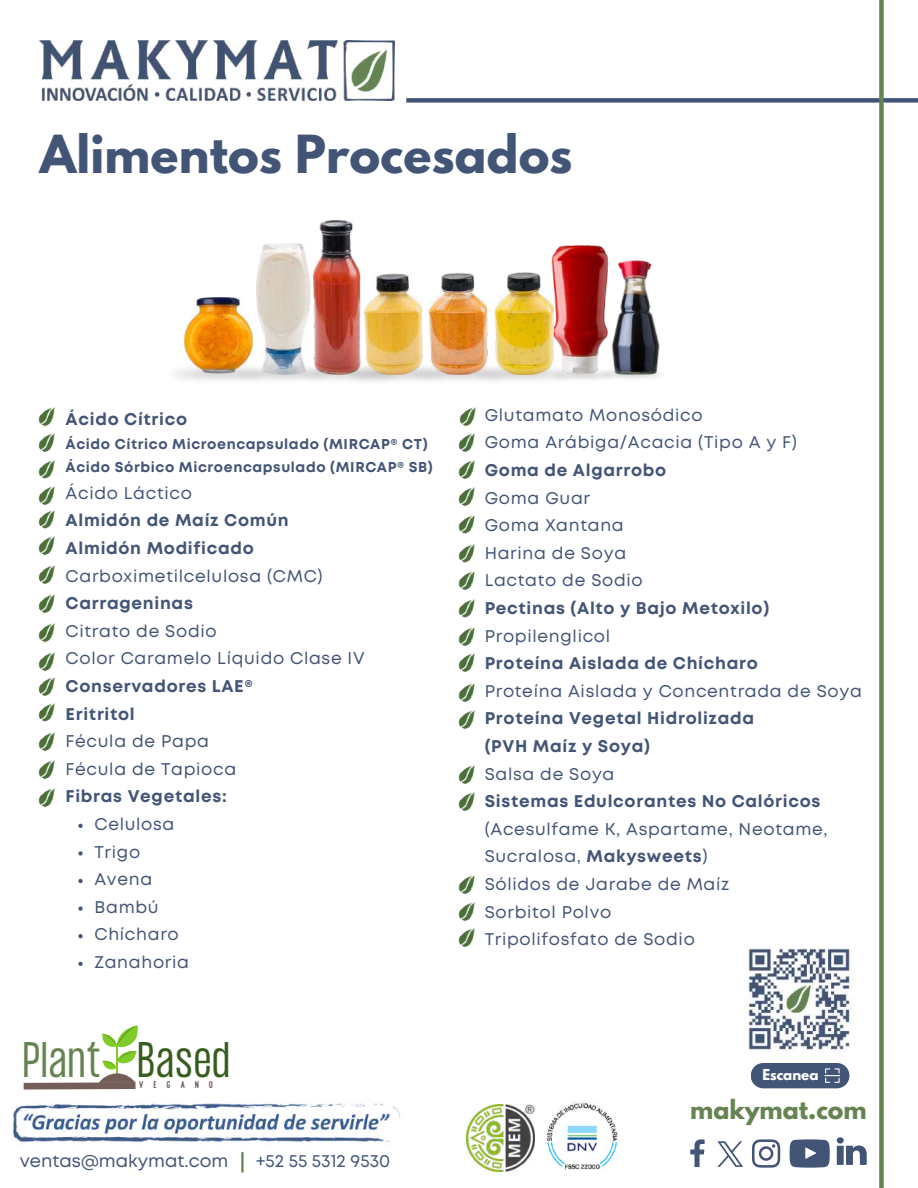
<style>
.page{position:relative;width:918px;height:1188px;background:#fff}
.page>*{position:absolute;margin:0;border:0;box-sizing:border-box;transform-origin:0 0}
.t1{font:700 46.5px "League Spartan";letter-spacing:.005em;color:#435577}
.t2{font:43.8px "Formula Condensed";letter-spacing:.02em;color:#658452}
.t3{font:700 23.55px "League Spartan";color:#658452}
.t4{font:17.7px "Mont";color:#435577}
.t5{font:16.95px/27.6px "Mont";letter-spacing:.04em;color:#435577}
.t6{font:700 16.95px/27.6px "Mont";letter-spacing:.04em;color:#435577}
.t7{font:700 14.25px/23.4px "Mont";letter-spacing:.04em;color:#435577}
.t8{font:700 13.35px "League Spartan";color:#fff}
.t9{font:12.15px "Offlander";letter-spacing:.8em;color:#735e58}
.s1{color:#365d1e}
.s2{font-weight:700}
</style>
<div class="page">
<div style="left:406px;top:98px;width:512px;height:5px;background:#435577"></div>
<img style="left:40px;top:41px;width:354px;height:59px">
<div style="left:879px;top:0;width:5px;height:1188px;background:#658452"></div>
<hr style="left:241px;top:1153px;width:3px;height:19px;background:#658452">
<img style="left:546px;top:1101px;width:71px;height:69px">
<img style="left:12px;top:1103px;width:388px;height:43px">
<img style="left:17px;top:1111px;width:376px;height:24px">
<svg style="left:752px;top:1139px;width:28px;height:29px"></svg>
<svg style="left:837px;top:1145px;width:29px;height:20px"></svg>
<div style="left:837px;top:1137px;width:7px;height:7px;background:#435577;border-radius:50%"></div>
<svg style="left:690px;top:1139px;width:14px;height:28px"></svg>
<svg style="left:790px;top:1139px;width:39px;height:29px"></svg>
<svg style="left:717px;top:1141px;width:26px;height:26px"></svg>
<img style="left:467px;top:1104px;width:67px;height:68px">
<img style="left:38px;top:407px;width:17px;height:19px">
<img style="left:38px;top:434px;width:17px;height:18px">
<img style="left:38px;top:460px;width:17px;height:19px">
<img style="left:38px;top:487px;width:17px;height:18px">
<img style="left:38px;top:510px;width:17px;height:19px">
<img style="left:38px;top:537px;width:17px;height:18px">
<img style="left:38px;top:566px;width:17px;height:18px">
<img style="left:38px;top:595px;width:17px;height:18px">
<img style="left:38px;top:623px;width:17px;height:19px">
<img style="left:38px;top:652px;width:17px;height:19px">
<img style="left:38px;top:678px;width:17px;height:18px">
<img style="left:38px;top:703px;width:17px;height:19px">
<img style="left:38px;top:733px;width:17px;height:18px">
<img style="left:459px;top:407px;width:17px;height:19px">
<img style="left:458px;top:434px;width:17px;height:18px">
<img style="left:458px;top:461px;width:17px;height:18px">
<img style="left:458px;top:488px;width:17px;height:18px">
<img style="left:458px;top:515px;width:17px;height:19px">
<img style="left:458px;top:544px;width:17px;height:19px">
<img style="left:458px;top:572px;width:17px;height:18px">
<img style="left:458px;top:599px;width:17px;height:19px">
<img style="left:458px;top:627px;width:17px;height:19px">
<img style="left:458px;top:653px;width:17px;height:19px">
<img style="left:458px;top:683px;width:17px;height:19px">
<img style="left:458px;top:710px;width:17px;height:19px">
<img style="left:458px;top:766px;width:17px;height:18px">
<img style="left:458px;top:929px;width:17px;height:18px">
<img style="left:458px;top:902px;width:17px;height:19px">
<img style="left:38px;top:761px;width:17px;height:18px">
<img style="left:38px;top:788px;width:17px;height:19px">
<img style="left:458px;top:793px;width:17px;height:18px">
<img style="left:458px;top:876px;width:17px;height:18px">
<img style="left:445px;top:374px;width:28px;height:7px">
<img style="left:397px;top:374px;width:48px;height:7px">
<img style="left:331px;top:374px;width:66px;height:8px">
<img style="left:473px;top:374px;width:59px;height:7px">
<img style="left:185px;top:297px;width:67px;height:77px">
<img style="left:532px;top:245px;width:74px;height:135px">
<img style="left:257px;top:220px;width:297px;height:154px">
<img style="left:596px;top:252px;width:64px;height:115px">
<svg style="left:23px;top:1025px;width:115px;height:65px"></svg>
<img style="left:744px;top:945px;width:109px;height:109px">
<svg style="left:751px;top:1063px;width:99px;height:25px;background:#516281"></svg>
<svg style="left:78px;top:824px;width:5px;height:4px"></svg>
<svg style="left:78px;top:851px;width:5px;height:5px"></svg>
<svg style="left:78px;top:879px;width:5px;height:4px"></svg>
<svg style="left:78px;top:906px;width:5px;height:5px"></svg>
<svg style="left:78px;top:934px;width:5px;height:4px"></svg>
<svg style="left:78px;top:962px;width:5px;height:4px"></svg>
<img style="left:550px;top:367px;width:50px;height:13px">
<img style="left:600px;top:366px;width:60px;height:14px">
<h1 class="t1" style="left:40px;top:131px;width:534px">Alimentos Procesados</h1>
<p class="t6" style="left:66px;top:406px;width:123px">Ácido Cítrico</p>
<p class="t7" style="left:66px;top:433px;width:369px">Ácido Cítrico Microencapsulado (MIRCAP® CT)<br>Ácido Sórbico Microencapsulado (MIRCAP® SB)</p>
<p class="t5" style="left:66px;top:480px;width:128px">Ácido Láctico</p>
<p class="t6" style="left:66px;top:508px;width:225px">Almidón de Maíz Común<br>Almidón Modificado</p>
<p class="t5" style="left:66px;top:563px;width:259px">Carboximetilcelulosa (CMC)</p>
<p class="t6" style="left:66px;top:591px;width:129px">Carrageninas</p>
<p class="t5" style="left:66px;top:618px;width:301px">Citrato de Sodio<br>Color Caramelo Líquido Clase IV</p>
<p class="t6" style="left:66px;top:674px;width:189px">Conservadores LAE®<br>Eritritol</p>
<p class="t5" style="left:66px;top:729px;width:172px">Fécula de Papa<br>Fécula de Tapioca</p>
<p class="t6" style="left:66px;top:784px;width:163px">Fibras Vegetales:</p>
<p class="t5" style="left:94px;top:812px;width:96px">Celulosa<br>Trigo<br>Avena<br>Bambú<br>Chícharo<br>Zanahoria</p>
<h2 class="t2" style="left:23px;top:1038px;width:209px">Plant <span class="s1">Based</span></h2>
<p class="t9" style="left:139px;top:1081px;width:76px">Vegano</p>
<p class="t4" style="left:20px;top:1154px;width:210px">ventas@makymat.com</p>
<p class="t4" style="left:256px;top:1154px;width:136px">+52 55 5312 9530</p>
<p class="t5" style="left:485px;top:402px;width:314px">Glutamato Monosódico<br>Goma Arábiga/Acacia (Tipo A y F)</p>
<p class="t6" style="left:485px;top:457px;width:183px">Goma de Algarrobo</p>
<p class="t5" style="left:485px;top:485px;width:160px">Goma Guar<br>Goma Xantana<br>Harina de Soya<br>Lactato de Sodio</p>
<p class="t6" style="left:485px;top:595px;width:286px">Pectinas (Alto y Bajo Metoxilo)</p>
<p class="t5" style="left:485px;top:623px;width:127px">Propilenglicol</p>
<p class="t6" style="left:485px;top:651px;width:275px">Proteína Aislada de Chícharo</p>
<p class="t5" style="left:485px;top:678px;width:379px">Proteína Aislada y Concentrada de Soya</p>
<p class="t6" style="left:485px;top:706px;width:271px">Proteína Vegetal Hidrolizada (PVH Maíz y Soya)</p>
<p class="t5" style="left:485px;top:761px;width:131px">Salsa de Soya</p>
<p class="t6" style="left:485px;top:789px;width:337px">Sistemas Edulcorantes No Calóricos</p>
<p class="t5" style="left:485px;top:816px;width:344px">(Acesulfame K, Aspartame, Neotame,<br>Sucralosa, <span class="s2">Makysweets</span>)<br>Sólidos de Jarabe de Maíz<br>Sorbitol Polvo<br>Tripolifosfato de Sodio</p>
<p class="t8" style="left:762px;top:1068px;width:58px">Escanea</p>
<h3 class="t3" style="left:690px;top:1098px;width:178px">makymat.com</h3>
</div>
